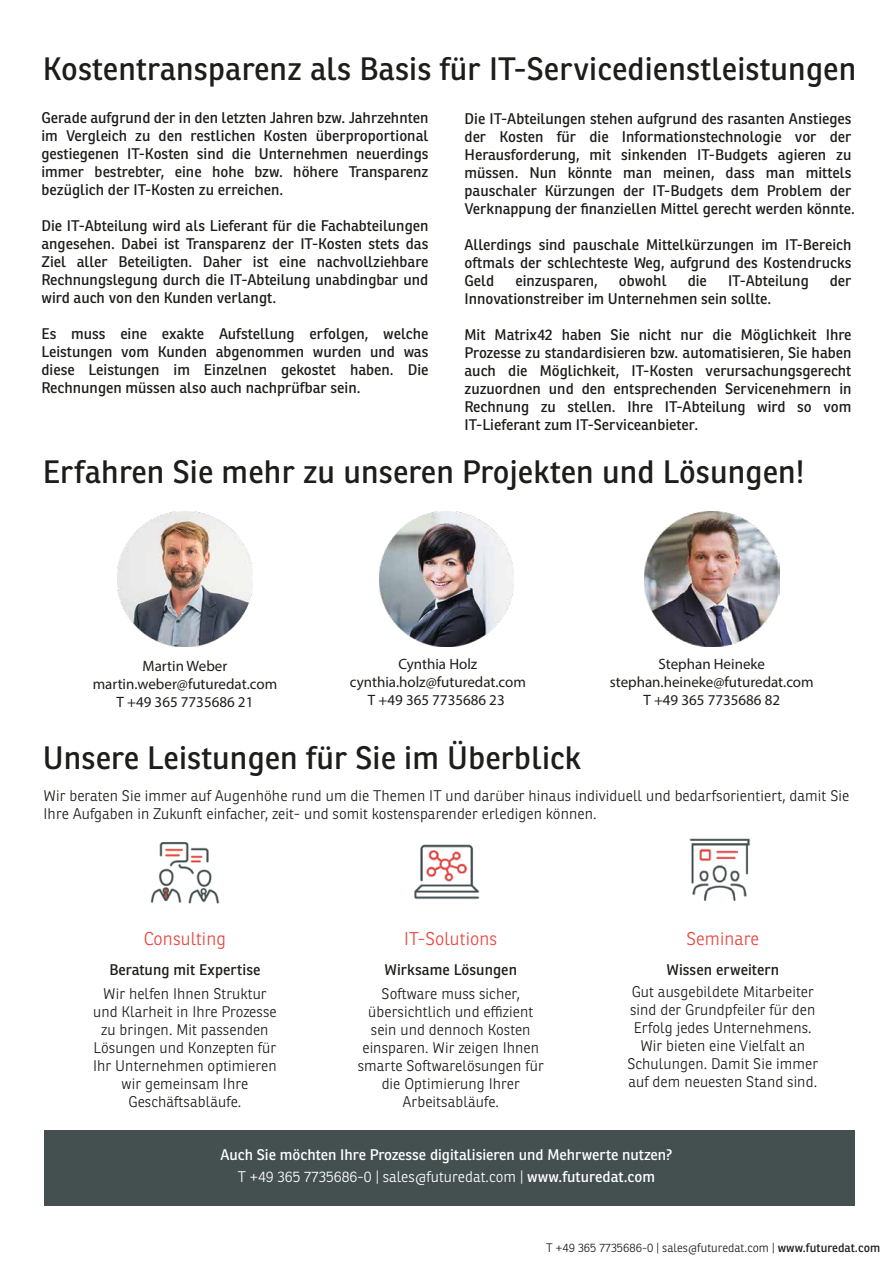
<style>
.page{position:relative;width:893px;height:1263px;background:#fff}
.page>*{position:absolute;margin:0;border:0;box-sizing:border-box;transform-origin:0 0}
.t1{font:31.5px "Ronnia";letter-spacing:.005em;color:#1d1d1b}
.t2{font:300 18px "Ronnia";letter-spacing:.005em;color:#e9473f}
.t3{font:15px/18px "Ronnia";color:#1d1d1b;text-align:justify}
.t4{font:300 15px/18px "Ronnia";letter-spacing:.005em;color:#1d1d1b;text-align:center}
.t5{font:15px/18px "Myriad Pro";color:#1d1d1b;text-align:center}
.t6{font:15px/21px "Ronnia";color:#fff;text-align:center}
.t7{font:300 12px "Ronnia";letter-spacing:.005em;color:#1d1d1b}
.s1{font-weight:300}
.s2{font-weight:400}
</style>
<div class="page">
<img style="left:414px;top:844px;width:66px;height:56px">
<img style="left:689px;top:838px;width:61px;height:63px">
<img style="left:150px;top:842px;width:69px;height:62px">
<div style="left:44px;top:1130px;width:810px;height:75px;background:#444f50"></div>
<img style="left:644px;top:512px;width:135px;height:134px">
<img style="left:379px;top:512px;width:135px;height:134px">
<img style="left:118px;top:512px;width:134px;height:134px">
<h1 class="t1" style="left:43px;top:49px;width:815px">Kostentransparenz als Basis für IT-Servicedienstleistungen</h1>
<p class="t3" style="left:41px;top:108px;width:388px">Gerade aufgrund der in den letzten Jahren bzw. Jahrzehnten im Vergleich zu den restlichen Kosten überproportional gestiegenen IT-Kosten sind die Unternehmen neuerdings immer bestrebter, eine hohe bzw. höhere Transparenz bezüglich der IT-Kosten zu erreichen.</p>
<p class="t3" style="left:41px;top:216px;width:388px">Die IT-Abteilung wird als Lieferant für die Fachabteilungen angesehen. Dabei ist Transparenz der IT-Kosten stets das Ziel aller Beteiligten. Daher ist eine nachvollziehbare Rechnungslegung durch die IT-Abteilung unabdingbar und wird auch von den Kunden verlangt.</p>
<p class="t3" style="left:41px;top:324px;width:388px">Es muss eine exakte Aufstellung erfolgen, welche Leistungen vom Kunden abgenommen wurden und was diese Leistungen im Einzelnen gekostet haben. Die Rechnungen müssen also auch nachprüfbar sein.</p>
<p class="t3" style="left:465px;top:110px;width:392px;text-align:left">Die IT-Abteilungen stehen aufgrund des rasanten Anstieges der Kosten für die Informationstechnologie vor der Herausforderung, mit sinkenden IT-Budgets agieren zu müssen. Nun könnte man meinen, dass man mittels pauschaler Kürzungen der IT-Budgets dem Problem der Verknappung der finanziellen Mittel gerecht werden könnte.</p>
<p class="t3" style="left:465px;top:236px;width:388px">Allerdings sind pauschale Mittelkürzungen im IT-Bereich oftmals der schlechteste Weg, aufgrund des Kostendrucks Geld</p>
<p class="t3" style="left:515px;top:272px;width:84px">einzusparen,</p>
<p class="t3" style="left:619px;top:272px;width:49px">obwohl</p>
<p class="t3" style="left:688px;top:272px;width:21px">die</p>
<p class="t3" style="left:728px;top:272px;width:82px">IT-Abteilung</p>
<p class="t3" style="left:830px;top:272px;width:23px">der</p>
<p class="t3" style="left:465px;top:290px;width:308px">Innovationstreiber im Unternehmen sein sollte.</p>
<p class="t3" style="left:465px;top:326px;width:388px">Mit Matrix42 haben Sie nicht nur die Möglichkeit Ihre Prozesse zu standardisieren bzw. automatisieren, Sie haben auch die Möglichkeit, IT-Kosten verursachungsgerecht zuzuordnen und den entsprechenden Servicenehmern in Rechnung zu stellen. Ihre IT-Abteilung wird so vom IT-Lieferant zum IT-Serviceanbieter.</p>
<h1 class="t1" style="left:43px;top:452px;width:763px">Erfahren Sie mehr zu unseren Projekten und Lösungen!</h1>
<p class="t5" style="left:93px;top:657px;width:186px">Martin Weber martin.weber@futuredat.com<br>T +49 365 7735686 21</p>
<p class="t5" style="left:350px;top:654px;width:178px">Cynthia Holz cynthia.holz@futuredat.com<br>T +49 365 7735686 23</p>
<p class="t5" style="left:610px;top:654px;width:205px">Stephan Heineke stephan.heineke@futuredat.com<br>T +49 365 7735686 82</p>
<h1 class="t1" style="left:43px;top:738px;width:540px">Unsere Leistungen für Sie im Überblick</h1>
<p class="t4" style="left:44px;top:786px;width:807px;text-align:left">Wir beraten Sie immer auf Augenhöhe rund um die Themen IT und darüber hinaus individuell und bedarfsorientiert, damit Sie<br>Ihre Aufgaben in Zukunft einfacher, zeit- und somit kostensparender erledigen können.</p>
<p class="t2" style="left:144px;top:927px;width:83px">Consulting</p>
<p class="t3" style="left:109px;top:960px;width:153px">Beratung mit Expertise</p>
<p class="t4" style="left:93px;top:984px;width:185px">Wir helfen Ihnen Struktur und Klarheit in Ihre Prozesse zu bringen. Mit passenden<br>Lösungen und Konzepten für<br>Ihr Unternehmen optimieren wir gemeinsam Ihre<br>Geschäftsabläufe.</p>
<p class="t2" style="left:404px;top:927px;width:95px">IT-Solutions</p>
<p class="t3" style="left:384px;top:960px;width:134px">Wirksame Lösungen</p>
<p class="t4" style="left:358px;top:984px;width:188px">Software muss sicher, übersichtlich und effizient sein und dennoch Kosten einsparen. Wir zeigen Ihnen smarte Softwarelösungen für die Optimierung Ihrer<br>Arbeitsabläufe.</p>
<p class="t2" style="left:686px;top:927px;width:74px">Seminare</p>
<p class="t3" style="left:666px;top:960px;width:114px">Wissen erweitern</p>
<p class="t4" style="left:627px;top:983px;width:192px">Gut ausgebildete Mitarbeiter sind der Grundpfeiler für den<br>Erfolg jedes Unternehmens.<br>Wir bieten eine Vielfalt an<br>Schulungen. Damit Sie immer auf dem neuesten Stand sind.</p>
<p class="t6" style="left:221px;top:1144px;width:453px">Auch Sie möchten Ihre Prozesse digitalisieren und Mehrwerte nutzen?<br><span class="s1">T +49 365 7735686-0 | sales@futuredat.com |</span> www.futuredat.com</p>
<p class="t7" style="left:546px;top:1241px;width:335px">T +49 365 7735686-0 | sales@futuredat.com | <span class="s2">www.futuredat.com</span></p>
</div>
